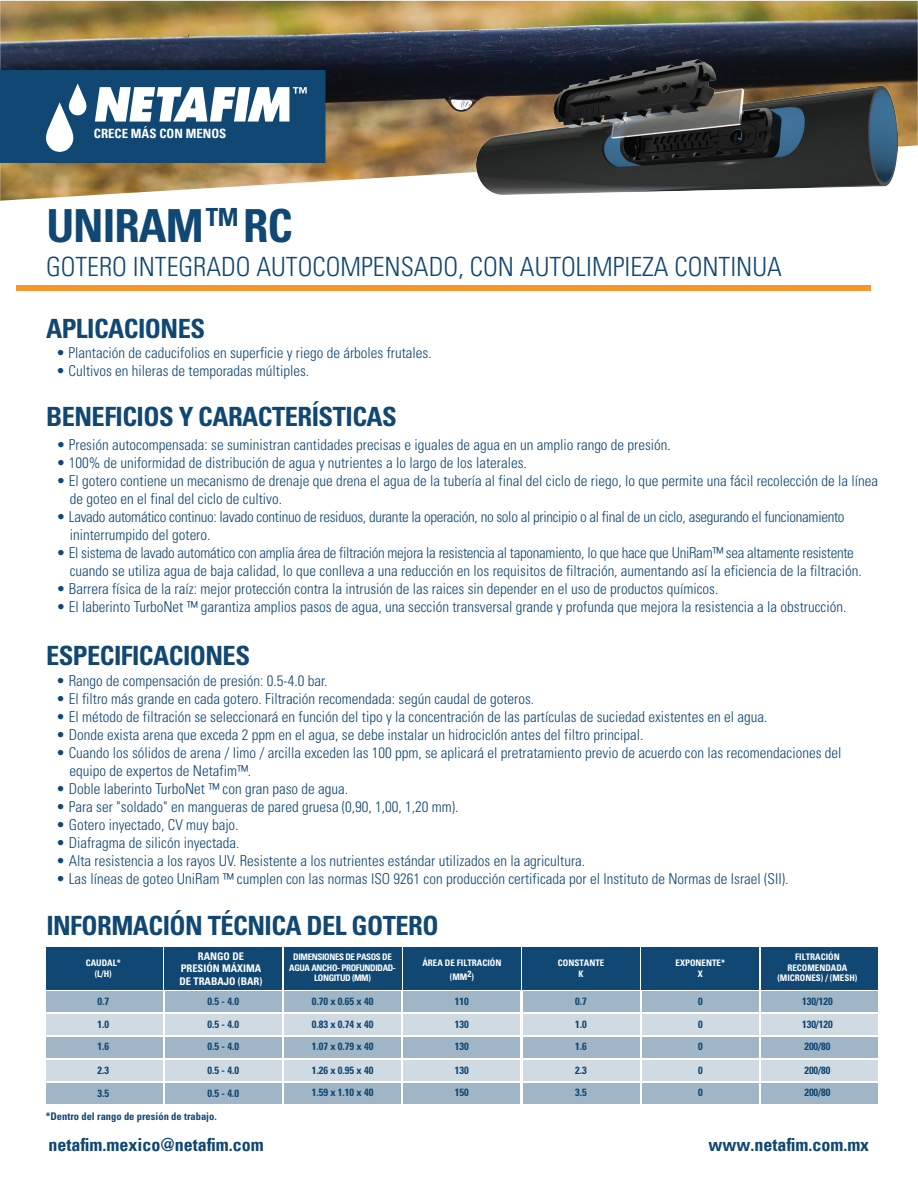
<style>
.page{position:relative;width:918px;height:1188px;background:#fff}
.page>*{position:absolute;margin:0;border:0;box-sizing:border-box;transform-origin:0 0}
.t1{font:700 condensed 45.6px "Univers LT Std";letter-spacing:-.02em;color:#104773}
.t2{font:700 condensed 26.55px "Univers LT Std";letter-spacing:-.02em;color:#104773}
.t3{font:300 condensed 26.55px "Univers LT Std";color:#104773}
.t4{font:700 condensed 18px "Univers";color:#104773}
.t5{font:300 condensed 15px/18px "Univers";color:#104774}
.t6{font:300 condensed 15px/18px "Univers";letter-spacing:-.02em;color:#104774}
.t7{font:700 condensed 12.75px "Univers";color:#fff}
.t8{font:700 condensed 10.5px/21.3px "Univers LT Std";color:#104773}
.t9{font:700 condensed 10.5px/12.6px "Univers LT Std";color:#fff;text-align:center}
.t10{font:700 condensed 9px/10.8px "Univers LT Std";color:#fff;text-align:center}
.t11{font:700 condensed 9px/10.8px "Univers LT Std";letter-spacing:-.04em;color:#fff;text-align:center}
</style>
<div class="page">
<img style="left:0;top:1px;width:918px;height:200px">
<svg style="left:0;top:70px;width:325px;height:93px"></svg>
<div style="left:16px;top:286px;width:855px;height:5px;background:#f5962f"></div>
<img style="left:477px;top:60px;width:421px;height:135px">
<div style="left:761px;top:947px;width:117px;height:42px;background:#104773"></div>
<div style="left:46px;top:947px;width:117px;height:42px;background:#104773"></div>
<div style="left:642px;top:947px;width:117px;height:42px;background:#104773"></div>
<div style="left:522px;top:947px;width:118px;height:42px;background:#104773"></div>
<div style="left:403px;top:947px;width:117px;height:42px;background:#104773"></div>
<div style="left:284px;top:947px;width:117px;height:42px;background:#104773"></div>
<div style="left:165px;top:947px;width:117px;height:42px;background:#104773"></div>
<div style="left:46px;top:991px;width:117px;height:21px;background:#a0b6c7"></div>
<div style="left:46px;top:1014px;width:117px;height:21px;background:#d0dae3"></div>
<div style="left:46px;top:1037px;width:117px;height:21px;background:#a0b6c7"></div>
<div style="left:46px;top:1060px;width:117px;height:21px;background:#d0dae3"></div>
<div style="left:46px;top:1083px;width:117px;height:21px;background:#a0b6c7"></div>
<div style="left:165px;top:991px;width:117px;height:21px;background:#a0b6c7"></div>
<div style="left:165px;top:1014px;width:117px;height:21px;background:#d0dae3"></div>
<div style="left:165px;top:1037px;width:117px;height:21px;background:#a0b6c7"></div>
<div style="left:165px;top:1060px;width:117px;height:21px;background:#d0dae3"></div>
<div style="left:165px;top:1083px;width:117px;height:21px;background:#a0b6c7"></div>
<div style="left:284px;top:991px;width:117px;height:21px;background:#a0b6c7"></div>
<div style="left:284px;top:1014px;width:117px;height:21px;background:#d0dae3"></div>
<div style="left:284px;top:1037px;width:117px;height:21px;background:#a0b6c7"></div>
<div style="left:284px;top:1060px;width:117px;height:21px;background:#d0dae3"></div>
<div style="left:284px;top:1083px;width:117px;height:21px;background:#a0b6c7"></div>
<div style="left:403px;top:991px;width:117px;height:21px;background:#a0b6c7"></div>
<div style="left:403px;top:1014px;width:117px;height:21px;background:#d0dae3"></div>
<div style="left:403px;top:1037px;width:117px;height:21px;background:#a0b6c7"></div>
<div style="left:403px;top:1060px;width:117px;height:21px;background:#d0dae3"></div>
<div style="left:403px;top:1083px;width:117px;height:21px;background:#a0b6c7"></div>
<div style="left:523px;top:991px;width:117px;height:21px;background:#a0b6c7"></div>
<div style="left:523px;top:1014px;width:117px;height:21px;background:#d0dae3"></div>
<div style="left:523px;top:1037px;width:117px;height:21px;background:#a0b6c7"></div>
<div style="left:523px;top:1060px;width:117px;height:21px;background:#d0dae3"></div>
<div style="left:523px;top:1083px;width:117px;height:21px;background:#a0b6c7"></div>
<div style="left:642px;top:991px;width:117px;height:21px;background:#a0b6c7"></div>
<div style="left:642px;top:1014px;width:117px;height:21px;background:#d0dae3"></div>
<div style="left:642px;top:1037px;width:117px;height:21px;background:#a0b6c7"></div>
<div style="left:642px;top:1060px;width:117px;height:21px;background:#d0dae3"></div>
<div style="left:642px;top:1083px;width:117px;height:21px;background:#a0b6c7"></div>
<div style="left:761px;top:991px;width:117px;height:21px;background:#a0b6c7"></div>
<div style="left:761px;top:1014px;width:117px;height:21px;background:#d0dae3"></div>
<div style="left:761px;top:1037px;width:117px;height:21px;background:#a0b6c7"></div>
<div style="left:761px;top:1060px;width:117px;height:21px;background:#d0dae3"></div>
<div style="left:761px;top:1083px;width:117px;height:21px;background:#a0b6c7"></div>
<p class="t7" style="left:94px;top:126px;width:134px">CRECE MÁS CON MENOS</p>
<h1 class="t1" style="left:46px;top:198px;width:248px">UNIRAM<sup>TM</sup> RC</h1>
<h2 class="t3" style="left:46px;top:250px;width:737px">GOTERO INTEGRADO AUTOCOMPENSADO, CON AUTOLIMPIEZA CONTINUA</h2>
<h2 class="t2" style="left:46px;top:312px;width:161px">APLICACIONES</h2>
<p class="t5" style="left:56px;top:344px;width:377px">• Plantación de caducifolios en superficie y riego de árboles frutales.</p>
<p class="t5" style="left:56px;top:362px;width:255px">• Cultivos en hileras de temporadas múltiples.</p>
<h2 class="t2" style="left:46px;top:400px;width:352px">BENEFICIOS Y CARACTERÍSTICAS</h2>
<p class="t5" style="left:56px;top:436px;width:616px">• Presión autocompensada: se suministran cantidades precisas e iguales de agua en un amplio rango de presión.</p>
<p class="t5" style="left:56px;top:454px;width:472px">• 100% de uniformidad de distribución de agua y nutrientes a lo largo de los laterales.</p>
<p class="t5" style="left:70px;top:472px;width:810px;text-indent:-13px">• El gotero contiene un mecanismo de drenaje que drena el agua de la tubería al final del ciclo de riego, lo que permite una fácil recolección de la línea de goteo en el final del ciclo de cultivo.</p>
<p class="t6" style="left:70px;top:508px;width:776px;text-indent:-13px">• Lavado automático continuo: lavado continuo de residuos, durante la operación, no solo al principio o al final de un ciclo, asegurando el funcionamiento ininterrumpido del gotero.</p>
<p class="t6" style="left:70px;top:544px;width:793px;text-indent:-13px">• El sistema de lavado automático con amplia área de filtración mejora la resistencia al taponamiento, lo que hace que UniRam™ sea altamente resistente cuando se utiliza agua de baja calidad, lo que conlleva a una reducción en los requisitos de filtración, aumentando así la eficiencia de la filtración.</p>
<p class="t5" style="left:56px;top:580px;width:664px">• Barrera física de la raíz: mejor protección contra la intrusión de las raices sin depender en el uso de productos químicos.</p>
<p class="t5" style="left:56px;top:598px;width:791px">• El laberinto TurboNet ™ garantiza amplios pasos de agua, una sección transversal grande y profunda que mejora la resistencia a la obstrucción.</p>
<h2 class="t2" style="left:46px;top:640px;width:206px">ESPECIFICACIONES</h2>
<p class="t5" style="left:56px;top:672px;width:273px">• Rango de compensación de presión: 0.5-4.0 bar.</p>
<p class="t5" style="left:56px;top:690px;width:479px">• El filtro más grande en cada gotero. Filtración recomendada: según caudal de goteros.</p>
<p class="t5" style="left:56px;top:708px;width:713px">• El método de filtración se seleccionará en función del tipo y la concentración de las partículas de suciedad existentes en el agua.</p>
<p class="t5" style="left:56px;top:726px;width:589px">• Donde exista arena que exceda 2 ppm en el agua, se debe instalar un hidrociclón antes del filtro principal.</p>
<p class="t5" style="left:70px;top:744px;width:773px;text-indent:-13px">• Cuando los sólidos de arena / limo / arcilla exceden las 100 ppm, se aplicará el pretratamiento previo de acuerdo con las recomendaciones del equipo de expertos de Netafim™.</p>
<p class="t5" style="left:56px;top:780px;width:293px">• Doble laberinto TurboNet ™ con gran paso de agua.</p>
<p class="t5" style="left:56px;top:798px;width:404px">• Para ser "soldado" en mangueras de pared gruesa (0,90, 1,00, 1,20 mm).</p>
<p class="t5" style="left:56px;top:816px;width:184px">• Gotero inyectado, CV muy bajo.</p>
<p class="t5" style="left:56px;top:834px;width:185px">• Diafragma de silicón inyectada.</p>
<p class="t5" style="left:56px;top:852px;width:530px">• Alta resistencia a los rayos UV. Resistente a los nutrientes estándar utilizados en la agricultura.</p>
<p class="t5" style="left:56px;top:870px;width:734px">• Las líneas de goteo UniRam ™ cumplen con las normas ISO 9261 con producción certificada por el Instituto de Normas de Israel (SII).</p>
<h2 class="t2" style="left:46px;top:910px;width:394px">INFORMACIÓN TÉCNICA DEL GOTERO</h2>
<p class="t10" style="left:86px;top:957px;width:36px">CAUDAL* (L/H)</p>
<p class="t8" style="left:97px;top:991px;width:13px">0.7</p>
<p class="t8" style="left:97px;top:1014px;width:13px">1.0<br>1.6</p>
<p class="t8" style="left:97px;top:1058px;width:13px;line-height:23px">2.3<br>3.5</p>
<p class="t9" style="left:180px;top:950px;width:84px">RANGO DE<br>PRESIÓN MÁXIMA<br>DE TRABAJO (BAR)</p>
<p class="t10" style="left:422px;top:956px;width:81px;line-height:13.8px">ÁREA DE FILTRACIÓN (MM2)</p>
<p class="t10" style="left:777px;top:951px;width:82px">FILTRACIÓN<br>RECOMENDADA (MICRONES) / (MESH)</p>
<p class="t11" style="left:289px;top:951px;width:108px">DIMENSIONES DE PASOS DE<br>AGUA ANCHO- PROFUNDIDAD-<br>LONGITUD (MM)</p>
<p class="t10" style="left:558px;top:957px;width:48px">CONSTANTE<br>K</p>
<p class="t10" style="left:676px;top:957px;width:51px">EXPONENTE*<br>X</p>
<p class="t8" style="left:802px;top:991px;width:32px">130/120</p>
<p class="t8" style="left:802px;top:1014px;width:32px">130/120<br>200/80</p>
<p class="t8" style="left:804px;top:1058px;width:28px;line-height:23px">200/80<br>200/80</p>
<p class="t8" style="left:698px;top:991px;width:6px">0</p>
<p class="t8" style="left:698px;top:1014px;width:6px">0<br>0</p>
<p class="t8" style="left:698px;top:1058px;width:6px;line-height:23px">0<br>0</p>
<p class="t8" style="left:575px;top:991px;width:13px">0.7</p>
<p class="t8" style="left:575px;top:1014px;width:13px">1.0<br>1.6</p>
<p class="t8" style="left:575px;top:1058px;width:13px;line-height:23px">2.3<br>3.5</p>
<p class="t8" style="left:455px;top:991px;width:15px">110</p>
<p class="t8" style="left:455px;top:1014px;width:15px">130<br>130</p>
<p class="t8" style="left:455px;top:1058px;width:15px;line-height:23px">130<br>150</p>
<p class="t8" style="left:312px;top:991px;width:63px">0.70 x 0.65 x 40</p>
<p class="t8" style="left:312px;top:1014px;width:63px">0.83 x 0.74 x 40<br>1.07 x 0.79 x 40</p>
<p class="t8" style="left:312px;top:1058px;width:63px;line-height:23px">1.26 x 0.95 x 40<br>1.59 x 1.10 x 40</p>
<p class="t8" style="left:208px;top:991px;width:33px">0.5 - 4.0</p>
<p class="t8" style="left:208px;top:1014px;width:33px">0.5 - 4.0<br>0.5 - 4.0</p>
<p class="t8" style="left:208px;top:1058px;width:33px;line-height:23px">0.5 - 4.0<br>0.5 - 4.0</p>
<p class="t8" style="left:46px;top:1106px;width:172px">*Dentro del rango de presión de trabajo.</p>
<p class="t4" style="left:48px;top:1133px;width:217px">netafim.mexico@netafim.com</p>
<p class="t4" style="left:708px;top:1133px;width:162px">www.netafim.com.mx</p>
</div>
